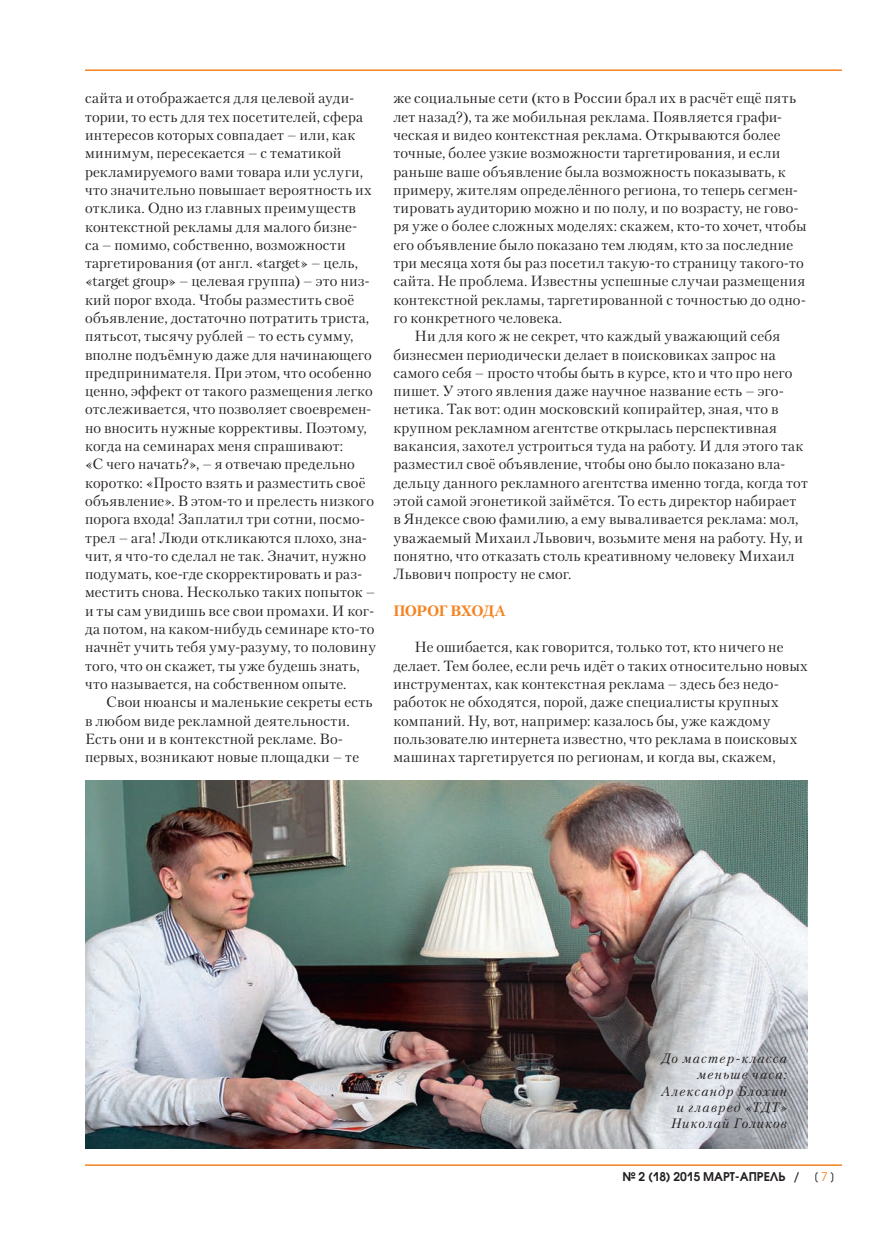
<style>
.page{position:relative;width:893px;height:1234px;background:#fff}
.page>*{position:absolute;margin:0;border:0;box-sizing:border-box;transform-origin:0 0}
.t1{font:700 15px "Petersburg C";letter-spacing:-.035em;color:#f58220}
.t2{font:14.7px/18.3px "Petersburg C";letter-spacing:.02em;color:#231f20}
.t3{font:italic 13.5px/16.2px "Petersburg C";letter-spacing:.09em;color:#231f20;text-align:right}
.t4{font:600 12px "Avant Garde Gothic C";color:#231f20}
.s1{font-weight:400}
.s2{font-weight:400;color:#f58220}
</style>
<div class="page">
<hr style="left:85px;top:69px;width:757px;height:2px;background:#f58220">
<hr style="left:85px;top:1164px;width:757px;height:1px;background:#f58220">
<img style="left:85px;top:780px;width:723px;height:368px">
<p class="t2" style="left:85px;top:89px;width:293px">сайта и отображается для целевой ауди&shy;тории, то есть для тех посетителей, сфера интересов которых совпадает – или, как минимум, пересекается – с тематикой рекламируемого вами товара или услуги, что значительно повышает вероятность их отклика. Одно из главных преимуществ контекстной рекламы для малого бизне-<br>са – помимо, собственно, возможности таргетирования (от англ. «target» – цель, «target group» – целевая группа) – это низ&shy;кий порог входа. Чтобы разместить своё объявление, достаточно потратить триста, пятьсот, тысячу рублей – то есть сумму, вполне подъёмную даже для начинающего предпринимателя. При этом, что особенно ценно, эффект от такого размещения легко отслеживается, что позволяет своевремен&shy;но вносить нужные коррективы. Поэтому, когда на семинарах меня спрашивают:<br>«С чего начать?», – я отвечаю предельно коротко: «Просто взять и разместить своё объявление». В этом-то и прелесть низкого порога входа! Заплатил три сотни, посмо&shy;трел – ага! Люди откликаются плохо, зна&shy;чит, я что-то сделал не так. Значит, нужно подумать, кое-где скорректировать и раз&shy;местить снова. Несколько таких попыток – и ты сам увидишь все свои промахи. И ког&shy;да потом, на каком-нибудь семинаре кто-то начнёт учить тебя уму-разуму, то половину того, что он скажет, ты уже будешь знать, что называется, на собственном опыте.</p>
<p class="t2" style="left:85px;top:692px;width:289px;text-indent:21px">Свои нюансы и маленькие секреты есть в любом виде рекламной деятельности.<br>Есть они и в контекстной рекламе. Во&shy;первых, возникают новые площадки – те</p>
<p class="t2" style="left:393px;top:89px;width:404px">же социальные сети (кто в России брал их в расчёт ещё пять</p>
<p class="t2" style="left:393px;top:107px;width:390px">лет назад?), та же мобильная реклама. Появляется графи-</p>
<p class="t2" style="left:393px;top:125px;width:389px">ческая и видео контекстная реклама. Открываются более</p>
<p class="t2" style="left:393px;top:144px;width:389px">точные, более узкие возможности таргетирования, и если</p>
<p class="t2" style="left:393px;top:162px;width:394px">раньше ваше объявление была возможность показывать, к</p>
<p class="t2" style="left:393px;top:180px;width:406px">примеру, жителям определённого региона, то теперь сегмен-</p>
<p class="t2" style="left:393px;top:199px;width:407px">тировать аудиторию можно и по полу, и по возрасту, не гово-</p>
<p class="t2" style="left:393px;top:217px;width:415px">ря уже о более сложных моделях: скажем, кто-то хочет, чтобы</p>
<p class="t2" style="left:393px;top:235px;width:401px">его объявление было показано тем людям, кто за последние</p>
<p class="t2" style="left:393px;top:253px;width:412px">три месяца хотя бы раз посетил такую-то страницу такого-то</p>
<p class="t2" style="left:393px;top:272px;width:413px">сайта. Не проблема. Известны успешные случаи размещения</p>
<p class="t2" style="left:393px;top:290px;width:414px">контекстной рекламы, таргетированной с точностью до одно-</p>
<p class="t2" style="left:393px;top:308px;width:170px">го конкретного человека.</p>
<p class="t2" style="left:415px;top:327px;width:367px">Ни для кого ж не секрет, что каждый уважающий себя</p>
<p class="t2" style="left:393px;top:345px;width:384px">бизнесмен периодически делает в поисковиках запрос на</p>
<p class="t2" style="left:393px;top:363px;width:401px">самого себя – просто чтобы быть в курсе, кто и что про него</p>
<p class="t2" style="left:393px;top:381px;width:392px">пишет. У этого явления даже научное название есть – эго-</p>
<p class="t2" style="left:393px;top:400px;width:387px">нетика. Так вот: один московский копирайтер, зная, что в</p>
<p class="t2" style="left:393px;top:418px;width:385px">крупном рекламном агентстве открылась перспективная</p>
<p class="t2" style="left:393px;top:436px;width:412px">вакансия, захотел устроиться туда на работу. И для этого так</p>
<p class="t2" style="left:393px;top:455px;width:394px">разместил своё объявление, чтобы оно было показано вла-</p>
<p class="t2" style="left:393px;top:473px;width:416px">дельцу данного рекламного агентства именно тогда, когда тот</p>
<p class="t2" style="left:393px;top:491px;width:405px">этой самой эгонетикой займётся. То есть директор набирает</p>
<p class="t2" style="left:393px;top:509px;width:407px">в Яндексе свою фамилию, а ему вываливается реклама: мол,</p>
<p class="t2" style="left:393px;top:528px;width:411px">уважаемый Михаил Львович, возьмите меня на работу. Ну, и</p>
<p class="t2" style="left:393px;top:546px;width:403px">понятно, что отказать столь креативному человеку Михаил</p>
<p class="t2" style="left:393px;top:564px;width:180px">Львович попросту не смог.</p>
<p class="t1" style="left:393px;top:601px;width:114px">ПОРОГ ВХОДА</p>
<p class="t2" style="left:393px;top:637px;width:416px;text-indent:21px">Не ошибается, как говорится, только тот, кто ничего не делает. Тем более, если речь идёт о таких относительно новых инструментах, как контекстная реклама – здесь без недо&shy;работок не обходятся, порой, даже специалисты крупных компаний. Ну, вот, например: казалось бы, уже каждому пользователю интернета известно, что реклама в поисковых машинах таргетируется по регионам, и когда вы, скажем,</p>
<p class="t3" style="left:661px;top:1050px;width:127px">До мастер-класса меньше часа:<br>Александр Блохин и главред «ТДТ»<br>Николай Голиков</p>
<p class="t4" style="left:623px;top:1168px;width:214px">№ 2 (18) 2015 МАРТ-АПРЕЛЬ / <span class="s1">[</span> <span class="s2">7</span> <span class="s1">]</span></p>
</div>
